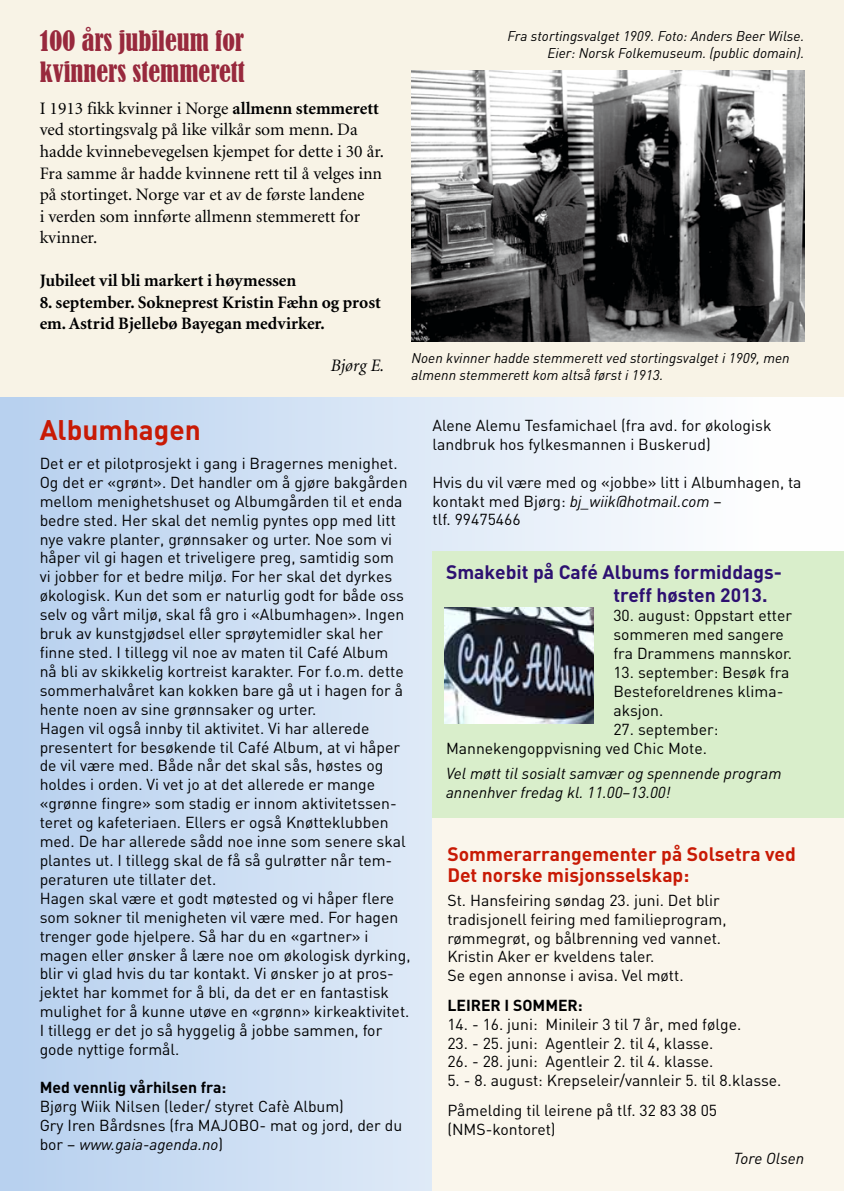
<style>
.page{position:relative;width:844px;height:1191px;background:#fff}
.page>*{position:absolute;margin:0;border:0;box-sizing:border-box;transform-origin:0 0}
.t1{font:700 28px "DIN";color:#c81a05}
.t2{font:condensed 26.25px/31.5px "Bernard";color:#98293d}
.t3{font:700 19.25px/21px "DIN";color:#c81a05}
.t4{font:700 19.25px/23.1px "DIN";color:#2d1071}
.t5{font:17.5px/21.5px "Minion";color:#000001}
.t6{font:700 17.5px/21.5px "Minion";color:#000001}
.t7{font:italic 17.5px "Minion";color:#000001}
.t8{font:15.75px/18.9px "DIN";color:#000001}
.t9{font:italic 15.75px/18.9px "DIN";color:#000001}
.t10{font:700 15.75px "DIN";color:#000001}
.t11{font:italic 14px/16.8px "DIN";color:#000001;text-align:right}
.s1{font-weight:700}
.s2{font-style:italic}
</style>
<div class="page">
<div style="left:0;top:397px;width:843px;height:794px;background:linear-gradient(to right,#b7d0ef,#fff)"></div>
<div style="left:432px;top:551px;width:411px;height:270px;background:#d9eecb"></div>
<div style="left:432px;top:819px;width:411px;height:372px;background:#faf6ec"></div>
<div style="left:0;top:0;width:843px;height:397px;background:#f8f3e6"></div>
<img style="left:444px;top:607px;width:149px;height:116px">
<img style="left:411px;top:71px;width:393px;height:270px">
<h2 class="t2" style="left:40px;top:25px;width:207px">100 års jubileum for kvinners stemmerett</h2>
<p class="t5" style="left:40px;top:98px;width:346px">I 1913 fikk kvinner i Norge <span class="s1">allmenn stemmerett </span>ved stortingsvalg på like vilkår som menn. Da hadde kvinnebevegelsen kjempet for dette i 30 år.<br>Fra samme år hadde kvinnene rett til å velges inn på stortinget. Norge var et av de første landene<br>i verden som innførte allmenn stemmerett for kvinner.</p>
<p class="t6" style="left:40px;top:270px;width:258px">Jubileet vil bli markert i høymessen</p>
<p class="t6" style="left:40px;top:292px;width:342px">8. september. Sokneprest Kristin Fæhn og prost em. Astrid Bjellebø Bayegan medvirker.</p>
<p class="t7" style="left:330px;top:357px;width:55px">Bjørg E.</p>
<p class="t11" style="left:507px;top:27px;width:298px">Fra stortingsvalget 1909. Foto: Anders Beer Wilse.<br>Eier: Norsk Folkemuseum. (public domain).</p>
<p class="t11" style="left:411px;top:349px;width:379px;text-align:left">Noen kvinner hadde stemmerett ved stortingsvalget i 1909, men almenn stemmerett kom altså først i 1913.</p>
<h1 class="t1" style="left:40px;top:412px;width:163px">Albumhagen</h1>
<p class="t8" style="left:40px;top:453px;width:372px">Det er et pilotprosjekt i gang i Bragernes menighet.<br>Og det er «grønt». Det handler om å gjøre bakgården mellom menighetshuset og Albumgården til et enda bedre sted. Her skal det nemlig pyntes opp med litt nye vakre planter, grønnsaker og urter. Noe som vi håper vil gi hagen et triveligere preg, samtidig som<br>vi jobber for et bedre miljø. For her skal det dyrkes økologisk. Kun det som er naturlig godt for både oss selv og vårt miljø, skal få gro i «Albumhagen». Ingen bruk av kunstgjødsel eller sprøytemidler skal her finne sted. I tillegg vil noe av maten til Café Album<br>nå bli av skikkelig kortreist karakter. For f.o.m. dette sommerhalvåret kan kokken bare gå ut i hagen for å hente noen av sine grønnsaker og urter.<br>Hagen vil også innby til aktivitet. Vi har allerede presentert for besøkende til Café Album, at vi håper de vil være med. Både når det skal sås, høstes og holdes i orden. Vi vet jo at det allerede er mange «grønne fingre» som stadig er innom aktivitetssen&shy;teret og kafeteriaen. Ellers er også Knøtteklubben med. De har allerede sådd noe inne som senere skal plantes ut. I tillegg skal de få så gulrøtter når tem&shy;peraturen ute tillater det.<br>Hagen skal være et godt møtested og vi håper flere som sokner til menigheten vil være med. For hagen trenger gode hjelpere. Så har du en «gartner» i magen eller ønsker å lære noe om økologisk dyrking, blir vi glad hvis du tar kontakt. Vi ønsker jo at pros&shy;jektet har kommet for å bli, da det er en fantastisk mulighet for å kunne utøve en «grønn» kirkeaktivitet.<br>I tillegg er det jo så hyggelig å jobbe sammen, for gode nyttige formål.</p>
<p class="t10" style="left:40px;top:1076px;width:188px">Med vennlig vårhilsen fra:</p>
<p class="t8" style="left:40px;top:1096px;width:364px">Bjørg Wiik Nilsen (leder/ styret Cafè Album)<br>Gry Iren Bårdsnes (fra MAJOBO- mat og jord, der du bor – <span class="s2">www.gaia-agenda.no</span>)</p>
<p class="t8" style="left:432px;top:415px;width:340px">Alene Alemu Tesfamichael (fra avd. for økologisk landbruk hos fylkesmannen i Buskerud)</p>
<p class="t8" style="left:432px;top:472px;width:370px">Hvis du vil være med og «jobbe» litt i Albumhagen, ta kontakt med Bjørg: <span class="s2">bj_wiik@hotmail.com</span> –<br>tlf. 99475466</p>
<p class="t4" style="left:613px;top:560px;width:168px;text-indent:-167px">Smakebit på Café Albums formiddags&shy;treff høsten 2013.</p>
<p class="t8" style="left:613px;top:606px;width:180px">30. august: Oppstart etter sommeren med sangere fra Drammens mannskor.</p>
<p class="t8" style="left:613px;top:662px;width:177px">13. september: Besøk fra<br>Besteforeldrenes klima&shy;aksjon.</p>
<p class="t8" style="left:446px;top:719px;width:274px;text-indent:167px">27. september:<br>Mannekengoppvisning ved Chic Mote.</p>
<p class="t9" style="left:446px;top:763px;width:337px">Vel møtt til sosialt samvær og spennende program annenhver fredag kl. 11.00–13.00!</p>
<p class="t3" style="left:447px;top:842px;width:350px">Sommerarrangementer på Solsetra ved<br>Det norske misjonsselskap:</p>
<p class="t8" style="left:447px;top:890px;width:280px">St. Hansfeiring søndag 23. juni. Det blir tradisjonell feiring med familieprogram, rømmegrøt, og bålbrenning ved vannet.<br>Kristin Aker er kveldens taler.<br>Se egen annonse i avisa. Vel møtt.</p>
<p class="t10" style="left:447px;top:994px;width:137px">Leirer i sommer:</p>
<p class="t8" style="left:447px;top:1014px;width:295px">14. - 16. juni: Minileir 3 til 7 år, med følge.</p>
<p class="t8" style="left:447px;top:1033px;width:267px">23. - 25. juni: Agentleir 2. til 4, klasse.</p>
<p class="t8" style="left:447px;top:1052px;width:267px">26. - 28. juni: Agentleir 2. til 4. klasse.</p>
<p class="t8" style="left:447px;top:1065px;width:335px;line-height:29.4px">5. - 8. august: Krepseleir/vannleir 5. til 8.klasse.<br>Påmelding til leirene på tlf. 32 83 38 05</p>
<p class="t8" style="left:447px;top:1119px;width:110px">(NMS-kontoret)</p>
<p class="t9" style="left:733px;top:1148px;width:72px">Tore Olsen</p>
</div>
